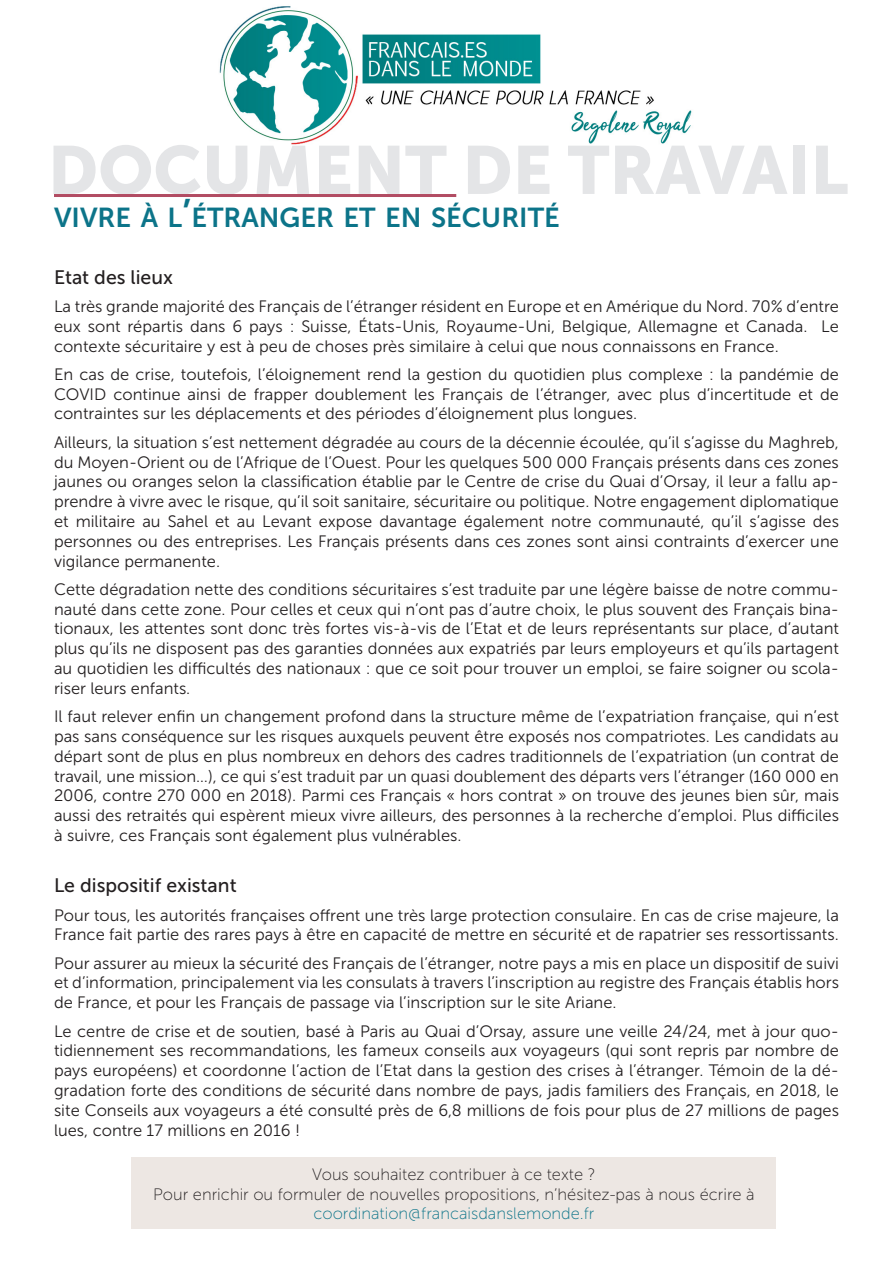
<style>
.page{position:relative;width:893px;height:1263px;background:#fff}
.page>*{position:absolute;margin:0;border:0;box-sizing:border-box;transform-origin:0 0}
.t1{font:67.5px "Museo Sans 900";color:#e4e5e7}
.titre{font:27.3px "Museo Sans 700";color:#0c7489}
.t2{font:19.5px "Museo Sans 500";color:#231f20}
.t3{font:16.5px/19.8px "Museo Sans 300";color:#231f20;text-align:justify}
.t4{font:16.5px "Museo Sans 100";color:#231f20}
.t5{font:16.5px "Museo Sans 100";color:#0c7489}
.s1{font-size:39px}
</style>
<div class="page">
<img style="left:219px;top:6px;width:473px;height:139px">
<hr style="left:54px;top:194px;width:402px;height:3px;background:#b24c63">
<div style="left:132px;top:1158px;width:644px;height:71px;background:#ede7e3"></div>
<p class="t1" style="left:48px;top:132px;width:802px">DOCUMENT DE TRAVAIL</p>
<p class="titre" style="left:54px;top:202px;width:507px">VIVRE À L<span class="s1">’</span>ÉTRANGER ET EN SÉCURITÉ</p>
<p class="t2" style="left:54px;top:266px;width:121px">Etat des lieux</p>
<p class="t3" style="left:54px;top:296px;width:786px">La très grande majorité des Français de l’étranger résident en Europe et en Amérique du Nord. 70% d’entre eux sont répartis dans 6 pays : Suisse, États-Unis, Royaume-Uni, Belgique, Allemagne et Canada. Le contexte sécuritaire y est à peu de choses près similaire à celui que nous connaissons en France.</p>
<p class="t3" style="left:54px;top:364px;width:786px">En cas de crise, toutefois, l’éloignement rend la gestion du quotidien plus complexe : la pandémie de COVID continue ainsi de frapper doublement les Français de l’étranger, avec plus d’incertitude et de contraintes sur les déplacements et des périodes d’éloignement plus longues.</p>
<p class="t3" style="left:54px;top:432px;width:786px">Ailleurs, la situation s’est nettement dégradée au cours de la décennie écoulée, qu’il s’agisse du Maghreb, du Moyen-Orient ou de l’Afrique de l’Ouest. Pour les quelques 500 000 Français présents dans ces zones jaunes ou oranges selon la classification établie par le Centre de crise du Quai d’Orsay, il leur a fallu ap&shy;prendre à vivre avec le risque, qu’il soit sanitaire, sécuritaire ou politique. Notre engagement diplomatique et militaire au Sahel et au Levant expose davantage également notre communauté, qu’il s’agisse des personnes ou des entreprises. Les Français présents dans ces zones sont ainsi contraints d’exercer une vigilance permanente.</p>
<p class="t3" style="left:54px;top:579px;width:787px">Cette dégradation nette des conditions sécuritaires s’est traduite par une légère baisse de notre commu&shy;nauté dans cette zone. Pour celles et ceux qui n’ont pas d’autre choix, le plus souvent des Français bina&shy;tionaux, les attentes sont donc très fortes vis-à-vis de l’Etat et de leurs représentants sur place, d’autant plus qu’ils ne disposent pas des garanties données aux expatriés par leurs employeurs et qu’ils partagent au quotidien les difficultés des nationaux : que ce soit pour trouver un emploi, se faire soigner ou scola&shy;riser leurs enfants.</p>
<p class="t3" style="left:54px;top:707px;width:786px">Il faut relever enfin un changement profond dans la structure même de l’expatriation française, qui n’est pas sans conséquence sur les risques auxquels peuvent être exposés nos compatriotes. Les candidats au départ sont de plus en plus nombreux en dehors des cadres traditionnels de l’expatriation (un contrat de travail, une mission…), ce qui s’est traduit par un quasi doublement des départs vers l’étranger (160 000 en 2006, contre 270 000 en 2018). Parmi ces Français « hors contrat » on trouve des jeunes bien sûr, mais aussi des retraités qui espèrent mieux vivre ailleurs, des personnes à la recherche d’emploi. Plus difficiles à suivre, ces Français sont également plus vulnérables.</p>
<p class="t2" style="left:54px;top:875px;width:184px">Le dispositif existant</p>
<p class="t3" style="left:54px;top:905px;width:786px">Pour tous, les autorités françaises offrent une très large protection consulaire. En cas de crise majeure, la<br>France fait partie des rares pays à être en capacité de mettre en sécurité et de rapatrier ses ressortissants.</p>
<p class="t3" style="left:54px;top:953px;width:786px">Pour assurer au mieux la sécurité des Français de l’étranger, notre pays a mis en place un dispositif de suivi et d’information, principalement via les consulats à travers l’inscription au registre des Français établis hors de France, et pour les Français de passage via l’inscription sur le site Ariane.</p>
<p class="t3" style="left:54px;top:1021px;width:787px">Le centre de crise et de soutien, basé à Paris au Quai d’Orsay, assure une veille 24/24, met à jour quo&shy;tidiennement ses recommandations, les fameux conseils aux voyageurs (qui sont repris par nombre de pays européens) et coordonne l’action de l’Etat dans la gestion des crises à l’étranger. Témoin de la dé&shy;gradation forte des conditions de sécurité dans nombre de pays, jadis familiers des Français, en 2018, le site Conseils aux voyageurs a été consulté près de 6,8 millions de fois pour plus de 27 millions de pages lues, contre 17 millions en 2016 !</p>
<p class="t4" style="left:312px;top:1165px;width:285px">Vous souhaitez contribuer à ce texte ?</p>
<p class="t4" style="left:153px;top:1185px;width:603px">Pour enrichir ou formuler de nouvelles propositions, n’hésitez-pas à nous écrire à</p>
<p class="t5" style="left:313px;top:1205px;width:283px">coordination@francaisdanslemonde.fr</p>
</div>
